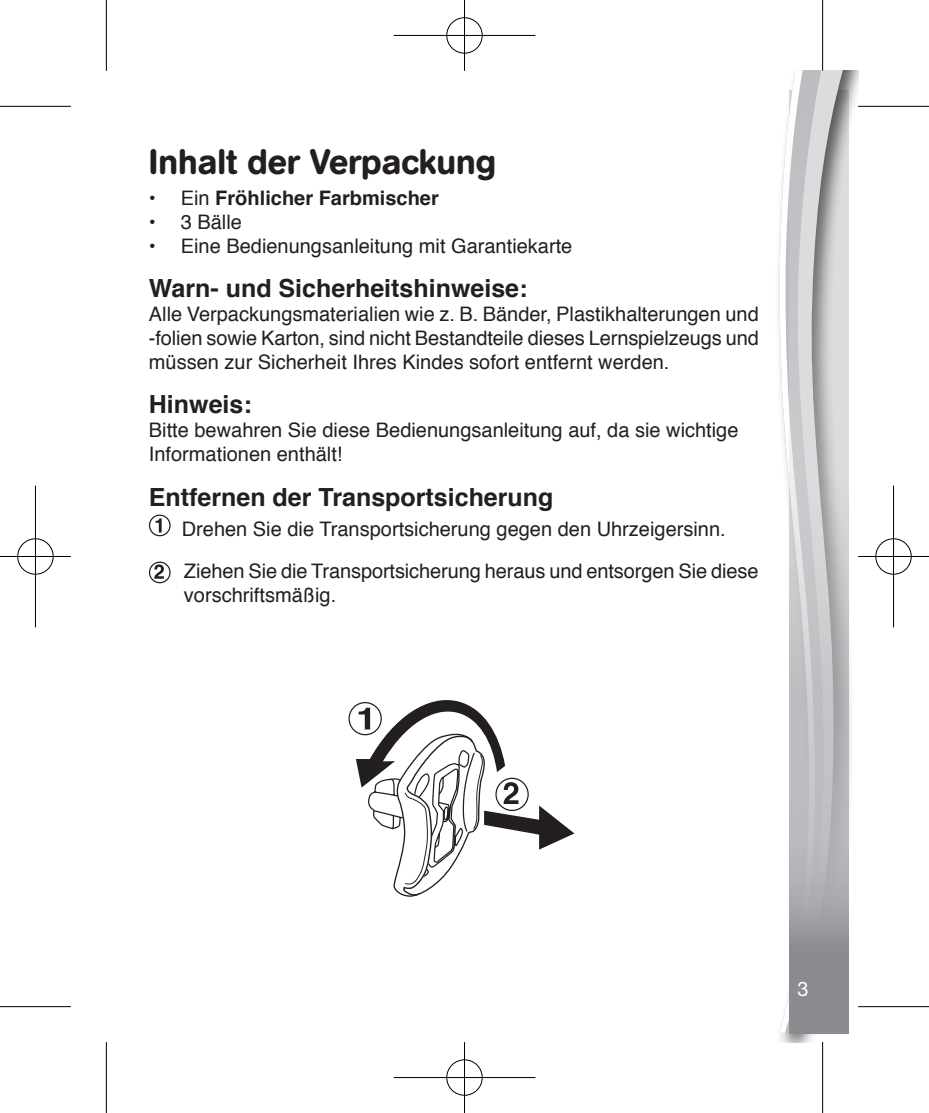
<style>
.page{position:relative;width:929px;height:1113px;background:#fff}
.page>*{position:absolute;margin:0;border:0;box-sizing:border-box;transform-origin:0 0}
.LF_text_02{font:500 35px "AG Book Rounded";color:#231f20}
.LF_Text_03{font:700 25px "Helvetica";color:#231f20}
.LF_Text_03-2{font:20px "Helvetica";color:#231f20}
.LF_Text_01{font:20px "Helvetica";color:#231f20}
.LF_Text_01-2{font:700 20px "Helvetica";color:#231f20}
.t1{font:20px "Helvetica Neue 55 Roman";color:#fff}
.s1{font-weight:400}
</style>
<div class="page">
<svg style="left:833px;top:71px;width:23px;height:962px"></svg>
<svg style="left:779px;top:71px;width:37px;height:962px"></svg>
<svg style="left:789px;top:90px;width:59px;height:943px;background:#bbbcbe"></svg>
<div style="left:149px;top:514px;width:22px;height:22px;border:1px solid #231f20;border-radius:50%"></div>
<svg style="left:155px;top:518px;width:7px;height:14px"></svg>
<svg style="left:154px;top:564px;width:10px;height:15px"></svg>
<div style="left:149px;top:561px;width:22px;height:22px;border:1px solid #231f20;border-radius:50%"></div>
<div style="left:348px;top:702px;width:34px;height:33px;border:1px solid #231f20;border-radius:50%"></div>
<svg style="left:356px;top:700px;width:218px;height:197px"></svg>
<div style="left:495px;top:777px;width:33px;height:34px;border:1px solid #231f20;border-radius:50%"></div>
<svg style="left:820px;top:0;width:4px;height:71px"></svg>
<svg style="left:823px;top:1042px;width:1px;height:71px"></svg>
<hr style="left:0;top:106px;width:71px;height:1px;background:#000">
<hr style="left:857px;top:106px;width:71px;height:1px;background:#000">
<hr style="left:0;top:1006px;width:71px;height:1px;background:#000">
<hr style="left:857px;top:1006px;width:71px;height:1px;background:#000">
<hr style="left:106px;top:0;width:1px;height:71px;background:#000">
<hr style="left:106px;top:1042px;width:1px;height:71px;background:#000">
<hr style="left:822px;top:0;width:1px;height:71px;background:#000">
<hr style="left:822px;top:1042px;width:1px;height:71px;background:#000">
<div style="left:445px;top:16px;width:39px;height:39px;border:4px solid #fff;border-radius:50%"></div>
<hr style="left:393px;top:34px;width:142px;height:3px;background:#fff">
<hr style="left:462px;top:0;width:4px;height:71px;background:#fff">
<div style="left:446px;top:17px;width:36px;height:37px;border:1px solid #000;border-radius:50%"></div>
<hr style="left:393px;top:35px;width:142px;height:1px;background:#000">
<hr style="left:464px;top:0;width:1px;height:71px;background:#000">
<div style="left:445px;top:1058px;width:39px;height:39px;border:4px solid #fff;border-radius:50%"></div>
<svg style="left:394px;top:1075px;width:141px;height:4px"></svg>
<hr style="left:462px;top:1042px;width:4px;height:71px;background:#fff">
<div style="left:446px;top:1059px;width:36px;height:36px;border:1px solid #000;border-radius:50%"></div>
<hr style="left:393px;top:1077px;width:142px;height:1px;background:#000">
<hr style="left:464px;top:1042px;width:1px;height:71px;background:#000">
<div style="left:16px;top:537px;width:39px;height:39px;border:4px solid #fff;border-radius:50%"></div>
<hr style="left:0;top:555px;width:71px;height:3px;background:#fff">
<hr style="left:34px;top:485px;width:3px;height:142px;background:#fff">
<div style="left:17px;top:538px;width:37px;height:36px;border:1px solid #000;border-radius:50%"></div>
<hr style="left:0;top:556px;width:71px;height:1px;background:#000">
<hr style="left:35px;top:485px;width:1px;height:142px;background:#000">
<div style="left:873px;top:537px;width:39px;height:39px;border:4px solid #fff;border-radius:50%"></div>
<hr style="left:857px;top:555px;width:71px;height:3px;background:#fff">
<svg style="left:891px;top:485px;width:4px;height:142px"></svg>
<div style="left:875px;top:538px;width:36px;height:36px;border:1px solid #000;border-radius:50%"></div>
<hr style="left:857px;top:556px;width:71px;height:1px;background:#000">
<hr style="left:892px;top:485px;width:1px;height:142px;background:#000">
<p class="LF_text_02" style="left:149px;top:141px;width:349px">Inhalt der Verpackung</p>
<p class="LF_Text_01-2" style="left:149px;top:182px;width:291px"><span class="s1">• Ein</span> Fröhlicher Farbmischer</p>
<p class="LF_Text_01" style="left:149px;top:206px;width:95px">• 3 Bälle</p>
<p class="LF_Text_01" style="left:149px;top:230px;width:425px">• Eine Bedienungsanleitung mit Garantiekarte</p>
<p class="LF_Text_03" style="left:149px;top:268px;width:380px">Warn- und Sicherheitshinweise:</p>
<p class="LF_Text_03-2" style="left:149px;top:299px;width:611px">Alle Verpackungsmaterialien wie z. B. Bänder, Plastikhalterungen und</p>
<p class="LF_Text_03-2" style="left:149px;top:323px;width:611px">-folien sowie Karton, sind nicht Bestandteile dieses Lernspielzeugs und</p>
<p class="LF_Text_03-2" style="left:149px;top:347px;width:522px">müssen zur Sicherheit Ihres Kindes sofort entfernt werden.</p>
<p class="LF_Text_03" style="left:149px;top:384px;width:104px">Hinweis:</p>
<p class="LF_Text_03-2" style="left:149px;top:415px;width:591px">Bitte bewahren Sie diese Bedienungsanleitung auf, da sie wichtige</p>
<p class="LF_Text_03-2" style="left:149px;top:439px;width:195px">Informationen enthält!</p>
<p class="LF_Text_03" style="left:149px;top:476px;width:406px">Entfernen der Transportsicherung</p>
<p class="LF_Text_03-2" style="left:182px;top:514px;width:545px">Drehen Sie die Transportsicherung gegen den Uhrzeigersinn.</p>
<p class="LF_Text_01" style="left:184px;top:556px;width:576px">Ziehen Sie die Transportsicherung heraus und entsorgen Sie diese</p>
<p class="LF_Text_01" style="left:184px;top:580px;width:154px">vorschriftsmäßig.</p>
<p class="t1" style="left:797px;top:977px;width:13px">3</p>
</div>
